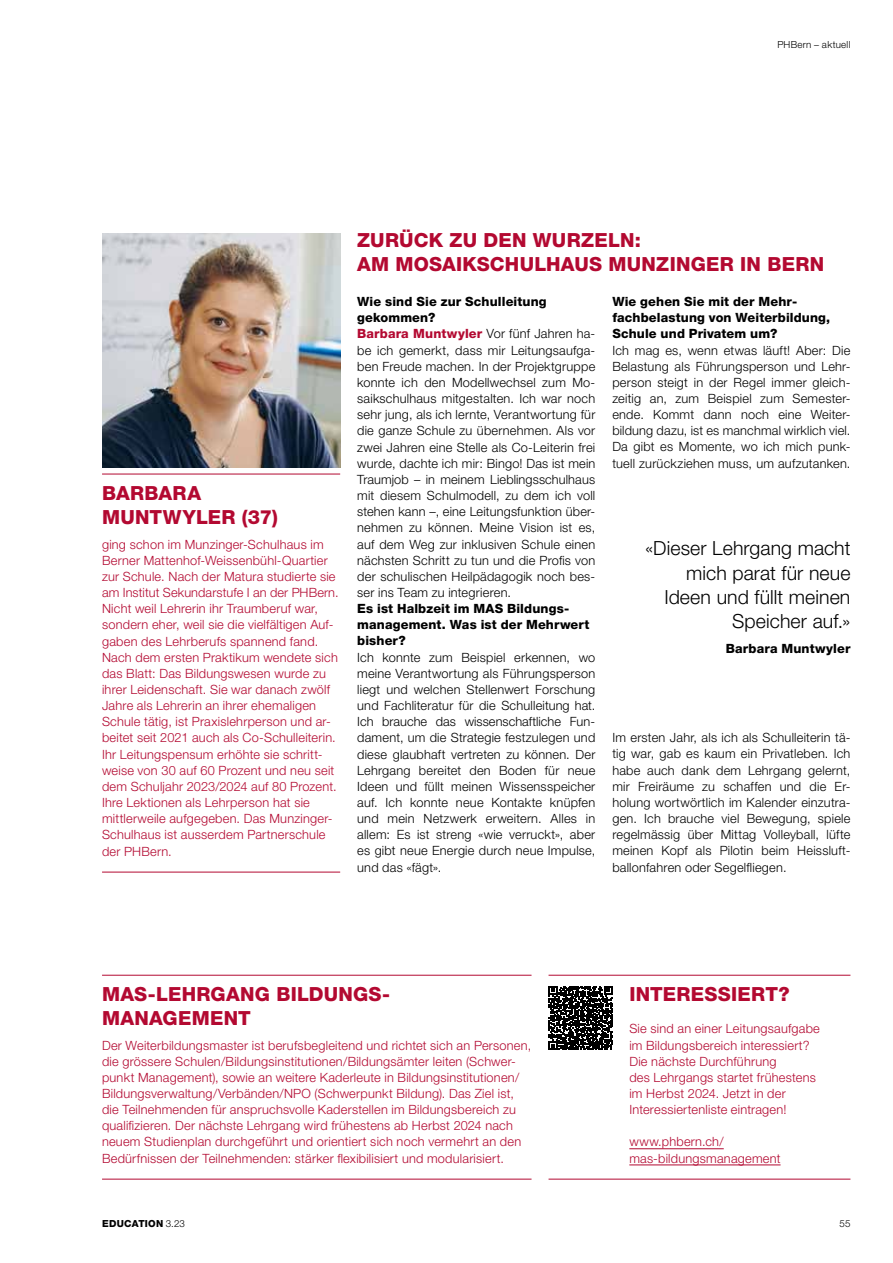
<style>
.page{position:relative;width:893px;height:1263px;background:#fff}
.page>*{position:absolute;margin:0;border:0;box-sizing:border-box;transform-origin:0 0}
.t1{font:800 19.5px/24.3px "Helvetica Neue LT Std";letter-spacing:.015em;color:#b30931}
.t2{font:300 19.5px/24.3px "Helvetica Neue LT Std";letter-spacing:.005em;color:#000;text-align:right}
.t3{font:300 12.75px/16.2px "Helvetica Neue LT Std";letter-spacing:.02em;color:#000}
.t4{font:300 12.75px/16.2px "Helvetica Neue LT Std";letter-spacing:.02em;color:#b30931}
.t5{font:800 12.75px/16.2px "Helvetica Neue LT Std";letter-spacing:.01em;color:#000}
.t6{font:300 9.75px "Helvetica Neue LT Std";letter-spacing:.03em;color:#000}
.t7{font:800 9.75px "Helvetica Neue LT Std";letter-spacing:.03em;color:#000}
.s1{font-weight:800}
.s2{font-weight:800;color:#b30931}
.s3{font-weight:300}
</style>
<div class="page">
<hr style="left:549px;top:975px;width:301px;height:1px;background:#b30931">
<hr style="left:549px;top:1179px;width:301px;height:1px;background:#b30931">
<hr style="left:629px;top:1148px;width:95px;height:1px;background:#b30931">
<hr style="left:629px;top:1164px;width:152px;height:1px;background:#b30931">
<img style="left:102px;top:233px;width:238px;height:235px">
<hr style="left:102px;top:474px;width:238px;height:1px;background:#b30931">
<hr style="left:102px;top:872px;width:238px;height:1px;background:#b30931">
<hr style="left:102px;top:975px;width:429px;height:1px;background:#b30931">
<hr style="left:102px;top:1179px;width:429px;height:1px;background:#b30931">
<svg style="left:549px;top:986px;width:63px;height:64px"></svg>
<p class="t6" style="left:777px;top:38px;width:75px">PHBern – aktuell</p>
<h1 class="t1" style="left:357px;top:228px;width:469px">ZURÜCK ZU DEN WURZELN:<br>AM MOSAIKSCHULHAUS MUNZINGER IN BERN</h1>
<p class="t5" style="left:612px;top:293px;width:219px">Wie gehen Sie mit der Mehr&shy;fachbelastung von Weiterbildung,<br>Schule und Privatem um?</p>
<p class="t3" style="left:612px;top:342px;width:240px">Ich mag es, wenn etwas läuft! Aber: Die Belastung als Führungsperson und Lehr&shy;person steigt in der Regel immer gleich&shy;zeitig an, zum Beispiel zum Semester&shy;ende. Kommt dann noch eine Weiter&shy;bildung dazu, ist es manchmal wirklich viel.<br>Da gibt es Momente, wo ich mich punk&shy;tuell zurückziehen muss, um aufzutanken.</p>
<p class="t3" style="left:357px;top:293px;width:240px"><span class="s1">Wie sind Sie zur Schulleitung gekommen?<br></span><span class="s2">Barbara Muntwyler</span> Vor fünf Jahren ha&shy;be ich gemerkt, dass mir Leitungsaufga&shy;ben Freude machen. In der Projektgruppe konnte ich den Modellwechsel zum Mo&shy;saikschulhaus mitgestalten. Ich war noch sehr jung, als ich lernte, Verantwortung für die ganze Schule zu übernehmen. Als vor zwei Jahren eine Stelle als Co-Leiterin frei wurde, dachte ich mir: Bingo! Das ist mein Traumjob – in meinem Lieblingsschulhaus mit diesem Schulmodell, zu dem ich voll stehen kann –, eine Leitungsfunktion über&shy;nehmen zu können. Meine Vision ist es, auf dem Weg zur inklusiven Schule einen nächsten Schritt zu tun und die Profis von der schulischen Heilpädagogik noch bes&shy;ser ins Team zu integrieren.</p>
<p class="t5" style="left:357px;top:600px;width:234px">Es ist Halbzeit im MAS Bildungs&shy;management. Was ist der Mehrwert bisher?</p>
<p class="t3" style="left:357px;top:649px;width:240px">Ich konnte zum Beispiel erkennen, wo meine Verantwortung als Führungsperson liegt und welchen Stellenwert Forschung und Fachliteratur für die Schulleitung hat.<br>Ich brauche das wissenschaftliche Fun&shy;dament, um die Strategie festzulegen und diese glaubhaft vertreten zu können. Der Lehrgang bereitet den Boden für neue Ideen und füllt meinen Wissensspeicher auf. Ich konnte neue Kontakte knüpfen und mein Netzwerk erweitern. Alles in allem: Es ist streng «wie verruckt», aber es gibt neue Energie durch neue Impulse, und das «fägt».</p>
<h1 class="t1" style="left:102px;top:481px;width:177px">BARBARA<br>MUNTWYLER (37)</h1>
<p class="t4" style="left:102px;top:536px;width:238px">ging schon im Munzinger-Schulhaus im Berner Mattenhof-Weissenbühl-Quartier zur Schule. Nach der Matura studierte sie am Institut Sekundarstufe I an der PHBern.<br>Nicht weil Lehrerin ihr Traumberuf war, sondern eher, weil sie die vielfältigen Auf&shy;gaben des Lehrberufs spannend fand.<br>Nach dem ersten Praktikum wendete sich das Blatt: Das Bildungswesen wurde zu ihrer Leidenschaft. Sie war danach zwölf Jahre als Lehrerin an ihrer ehemaligen Schule tätig, ist Praxislehrperson und ar&shy;beitet seit 2021 auch als Co-Schulleiterin.<br>Ihr Leitungspensum erhöhte sie schritt&shy;weise von 30 auf 60 Prozent und neu seit dem Schuljahr 2023/2024 auf 80 Prozent.<br>Ihre Lektionen als Lehrperson hat sie mittlerweile aufgegeben. Das Munzinger-Schulhaus ist ausserdem Partnerschule der PHBern.</p>
<h1 class="t2" style="left:645px;top:536px;width:207px">«Dieser Lehrgang macht mich parat für neue<br>Ideen und füllt meinen<br>Speicher auf.»</h1>
<p class="t5" style="left:726px;top:640px;width:126px">Barbara Muntwyler</p>
<p class="t3" style="left:612px;top:729px;width:240px">Im ersten Jahr, als ich als Schulleiterin tä&shy;tig war, gab es kaum ein Privatleben. Ich habe auch dank dem Lehrgang gelernt, mir Freiräume zu schaffen und die Er&shy;holung wortwörtlich im Kalender einzutra&shy;gen. Ich brauche viel Bewegung, spiele regelmässig über Mittag Volleyball, lüfte meinen Kopf als Pilotin beim Heissluft&shy;ballonfahren oder Segelfliegen.</p>
<h1 class="t1" style="left:102px;top:982px;width:285px">MAS-LEHRGANG BILDUNGS--<br>MANAGEMENT</h1>
<p class="t4" style="left:102px;top:1037px;width:431px">Der Weiterbildungsmaster ist berufsbegleitend und richtet sich an Personen, die grössere Schulen/Bildungsinstitutionen/Bildungsämter leiten (Schwer&shy;punkt Management), sowie an weitere Kaderleute in Bildungsinstitutionen/ Bildungsverwaltung/Verbänden/NPO (Schwerpunkt Bildung). Das Ziel ist, die Teilnehmenden für anspruchsvolle Kaderstellen im Bildungsbereich zu qualifizieren. Der nächste Lehrgang wird frühestens ab Herbst 2024 nach neuem Studienplan durchgeführt und orientiert sich noch vermehrt an den Bedürfnissen der Teilnehmenden: stärker flexibilisiert und modularisiert.</p>
<h1 class="t1" style="left:629px;top:982px;width:162px">INTERESSIERT?</h1>
<p class="t4" style="left:629px;top:1020px;width:192px">Sie sind an einer Leitungsaufgabe im Bildungsbereich interessiert?<br>Die nächste Durchführung<br>des Lehrgangs startet frühestens im Herbst 2024. Jetzt in der<br>Interessiertenliste eintragen!</p>
<p class="t4" style="left:629px;top:1133px;width:153px">www.phbern.ch/ mas-bildungsmanagement</p>
<p class="t7" style="left:102px;top:1218px;width:85px">EDUCATION <span class="s3">3.23</span></p>
<p class="t6" style="left:839px;top:1218px;width:13px">55</p>
</div>
